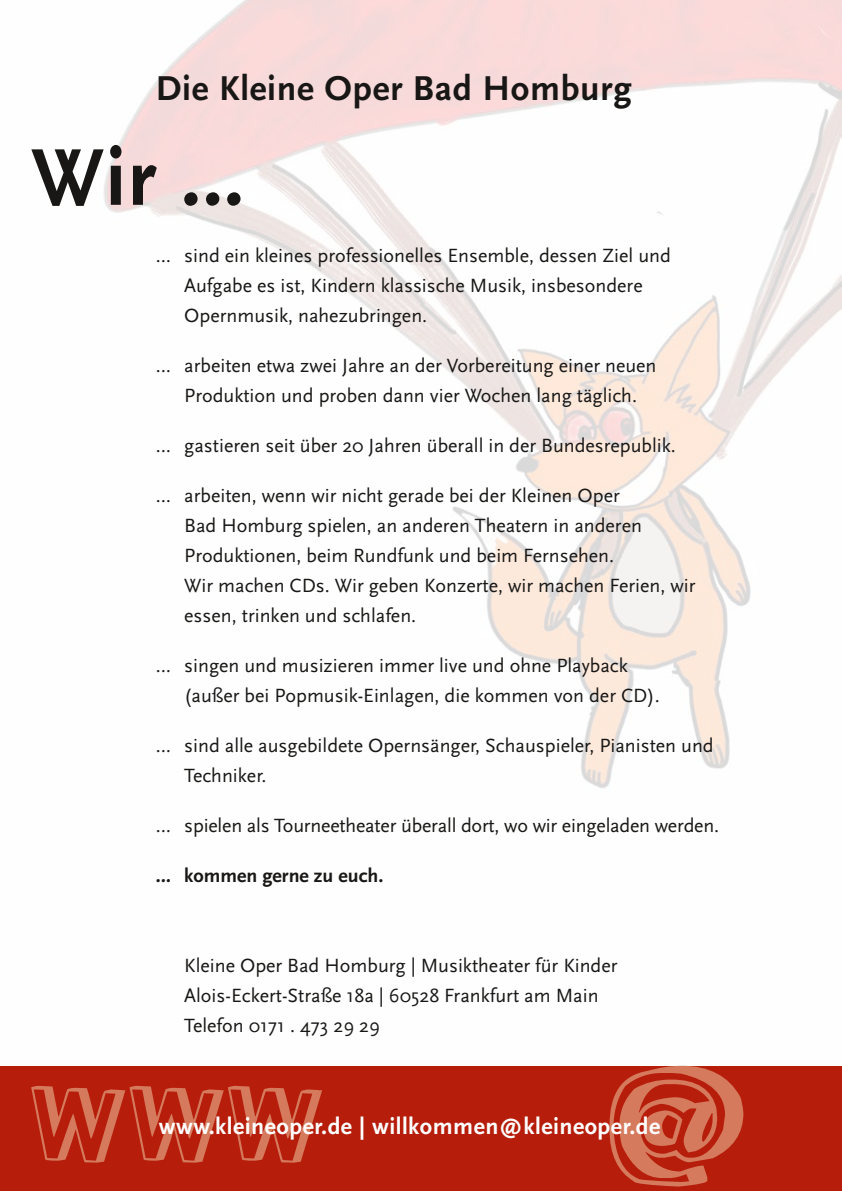
<style>
.page{position:relative;width:842px;height:1191px;background:#fff}
.page>*{position:absolute;margin:0;border:0;box-sizing:border-box;transform-origin:0 0}
.t1{font:700 84px "Scala Sans";color:#181716}
.t2{font:700 36px "Scala Sans";letter-spacing:.02em;color:#181716}
.t3{font:700 24px "Scala Sans";letter-spacing:.02em;color:#fff}
.t4{font:20px/30px "Scala Sans";color:#181716}
.t5{font:700 20px "Scala Sans";color:#181716}
</style>
<div class="page">
<img style="left:104px;top:0;width:738px;height:788px">
<div style="left:0;top:1066px;width:842px;height:125px;background:#b61e0b"></div>
<svg style="left:609px;top:1065px;width:134px;height:121px"></svg>
<svg style="left:31px;top:1085px;width:291px;height:77px"></svg>
<h2 class="t2" style="left:156px;top:69px;width:477px">Die Kleine Oper Bad Homburg</h2>
<h1 class="t1" style="left:31px;top:132px;width:214px">Wir …</h1>
<p class="t4" style="left:184px;top:240px;width:488px;text-indent:-28px">… sind ein kleines professionelles Ensemble, dessen Ziel und<br>Aufgabe es ist, Kindern klassische Musik, insbesondere<br>Opernmusik, nahezubringen.</p>
<p class="t4" style="left:156px;top:350px;width:502px;text-align:center">… arbeiten etwa zwei Jahre an der Vorbereitung einer neuen<br>Produktion und proben dann vier Wochen lang täglich.</p>
<p class="t4" style="left:156px;top:430px;width:522px">… gastieren seit über 20 Jahren überall in der Bundesrepublik.</p>
<p class="t4" style="left:184px;top:480px;width:513px;text-indent:-28px">… arbeiten, wenn wir nicht gerade bei der Kleinen Oper<br>Bad Homburg spielen, an anderen Theatern in anderen Produktionen, beim Rundfunk und beim Fernsehen.<br>Wir machen CDs. Wir geben Konzerte, wir machen Ferien, wir essen, trinken und schlafen.</p>
<p class="t4" style="left:184px;top:650px;width:477px;text-indent:-28px">… singen und musizieren immer live und ohne Playback (außer bei Popmusik-Einlagen, die kommen von der CD).</p>
<p class="t4" style="left:184px;top:730px;width:531px;text-indent:-28px">… sind alle ausgebildete Opernsänger, Schauspieler, Pianisten und<br>Techniker.</p>
<p class="t4" style="left:156px;top:810px;width:565px">… spielen als Tourneetheater überall dort, wo wir eingeladen werden.</p>
<p class="t5" style="left:156px;top:864px;width:229px">… kommen gerne zu euch.</p>
<p class="t4" style="left:184px;top:950px;width:435px">Kleine Oper Bad Homburg | Musiktheater für Kinder<br>Alois-Eckert-Straße 18a | 60528 Frankfurt am Main<br>Telefon 0171 . 473 29 29</p>
<p class="t3" style="left:159px;top:1113px;width:503px">www.kleineoper.de | willkommen@kleineoper.de</p>
</div>
